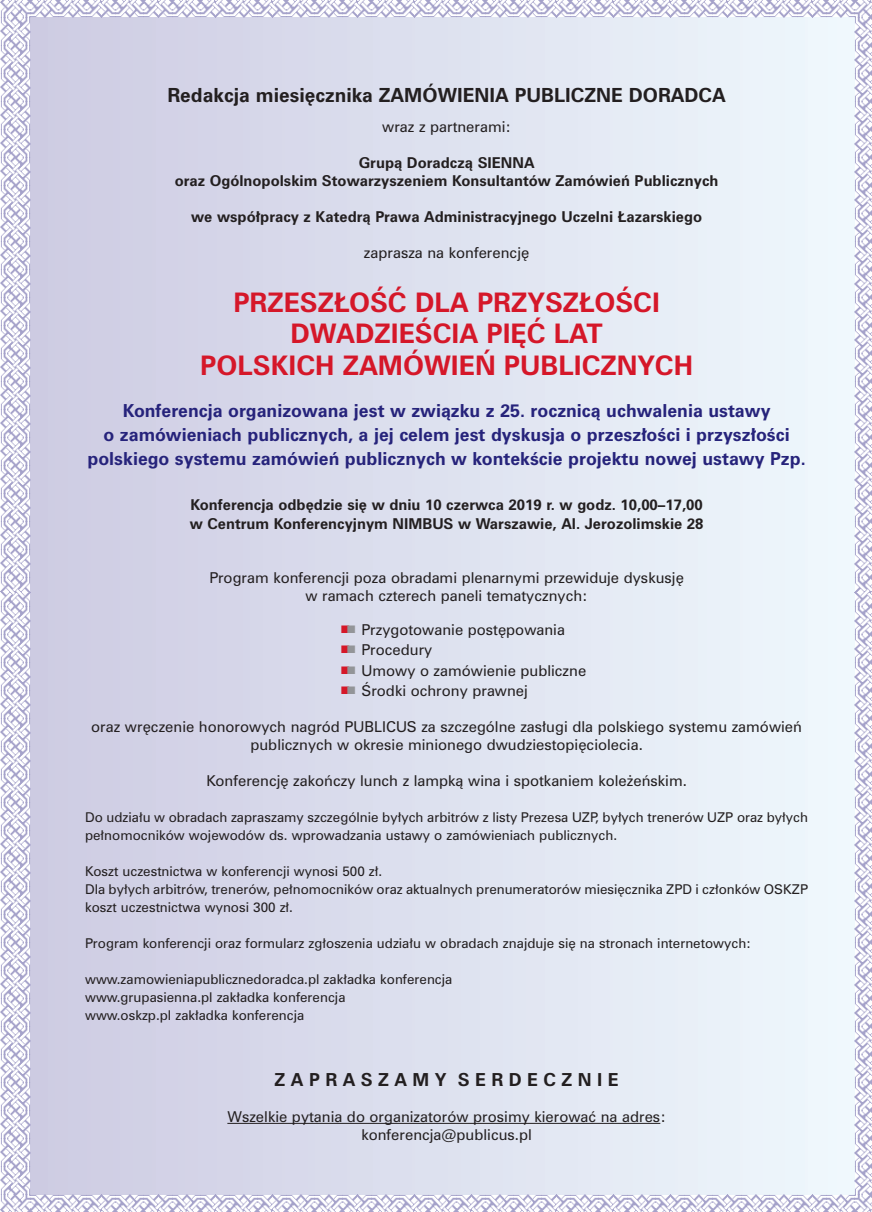
<style>
.page{position:relative;width:872px;height:1212px;background:#fff}
.page>*{position:absolute;margin:0;border:0;box-sizing:border-box;transform-origin:0 0}
.t1{font:700 27px/31.5px "Zurich PL";color:#d51729;text-align:center}
.t2{font:700 19.5px "Zurich PL";color:#231f20}
.t3{font:700 18px/24px "Zurich PL";color:#26237b;text-align:center}
.t4{font:700 18px "Zurich PL";letter-spacing:.305em;color:#231f20}
.t5{font:15px/18px "Zurich PL";color:#231f20;text-align:center}
.t6{font:700 15px/18px "Zurich PL";color:#231f20;text-align:center}
.t7{font:13.5px/18px "Zurich PL";color:#231f20}
.s1{color:#d51729}
.s2{color:#939598}
</style>
<div class="page">
<div style="left:30px;top:17px;width:824px;height:1178px;background:linear-gradient(to right,#cdcbe2,#eff8fd)"></div>
<img style="left:0;top:0;width:872px;height:17px">
<img style="left:854px;top:17px;width:18px;height:1195px">
<img style="left:0;top:1195px;width:854px;height:17px">
<img style="left:0;top:17px;width:30px;height:1178px">
<hr style="left:227px;top:1123px;width:433px;height:1px;background:#231f20">
<h2 class="t2" style="left:167px;top:88px;width:560px">Redakcja miesi´cznika ZAMÓWIENIA PUBLICZNE DORADCA</h2>
<p class="t5" style="left:382px;top:119px;width:130px">wraz z partnerami:</p>
<p class="t6" style="left:175px;top:155px;width:545px">Grupà Doradczà SIENNA<br>oraz Ogólnopolskim Stowarzyszeniem Konsultantów Zamówieƒ Publicznych</p>
<p class="t6" style="left:191px;top:209px;width:512px">we wspó∏pracy z Katedrà Prawa Administracyjnego Uczelni ¸azarskiego</p>
<p class="t5" style="left:364px;top:245px;width:167px">zaprasza na konferencj´</p>
<h1 class="t1" style="left:200px;top:289px;width:494px">PRZESZ¸OÂå DLA PRZYSZ¸OÂCI<br>DWADZIEÂCIA PI¢å LAT<br>POLSKICH ZAMÓWIE¡ PUBLICZNYCH</h1>
<p class="t3" style="left:87px;top:400px;width:719px">Konferencja organizowana jest w zwiàzku z 25. rocznicà uchwalenia ustawy<br>o zamówieniach publicznych, a jej celem jest dyskusja o przesz∏oÊci i przysz∏oÊci polskiego systemu zamówieƒ publicznych w kontekÊcie projektu nowej ustawy Pzp.</p>
<p class="t6" style="left:190px;top:496px;width:515px;line-height:19.5px;text-align:left">Konferencja odb´dzie si´ w dniu 10 czerwca 2019 r. w godz. 10,00–17,00 w Centrum Konferencyjnym NIMBUS w Warszawie, Al. Jerozolimskie 28</p>
<p class="t5" style="left:209px;top:570px;width:476px">Program konferencji poza obradami plenarnymi przewiduje dyskusj´ w ramach czterech paneli tematycznych:</p>
<p class="t5" style="left:341px;top:622px;width:225px"><span class="s1">■</span><span class="s2">■</span> Przygotowanie post´powania</p>
<p class="t5" style="left:341px;top:642px;width:93px"><span class="s1">■</span><span class="s2">■</span> Procedury</p>
<p class="t5" style="left:341px;top:663px;width:247px"><span class="s1">■</span><span class="s2">■</span> Umowy o zamówienie publiczne</p>
<p class="t5" style="left:341px;top:683px;width:188px"><span class="s1">■</span><span class="s2">■</span> Ârodki ochrony prawnej</p>
<p class="t5" style="left:91px;top:719px;width:712px">oraz wr´czenie honorowych nagród PUBLICUS za szczególne zas∏ugi dla polskiego systemu zamówieƒ publicznych w okresie minionego dwudziestopi´ciolecia.</p>
<p class="t5" style="left:206px;top:773px;width:482px">Konferencj´ zakoƒczy lunch z lampkà wina i spotkaniem kole˝eƒskim.</p>
<p class="t7" style="left:85px;top:809px;width:724px">Do udzia∏u w obradach zapraszamy szczególnie by∏ych arbitrów z listy Prezesa UZP, by∏ych trenerów UZP oraz by∏ych pe∏nomocników wojewodów ds. wprowadzania ustawy o zamówieniach publicznych.</p>
<p class="t7" style="left:85px;top:863px;width:724px">Koszt uczestnictwa w konferencji wynosi 500 z∏.<br>Dla by∏ych arbitrów, trenerów, pe∏nomocników oraz aktualnych prenumeratorów miesi´cznika ZPD i cz∏onków OSKZP koszt uczestnictwa wynosi 300 z∏.</p>
<p class="t7" style="left:85px;top:935px;width:667px">Program konferencji oraz formularz zg∏oszenia udzia∏u w obradach znajduje si´ na stronach internetowych:</p>
<p class="t7" style="left:85px;top:971px;width:369px">www.zamowieniapublicznedoradca.pl zak∏adka konferencja www.grupasienna.pl zak∏adka konferencja<br>www.oskzp.pl zak∏adka konferencja</p>
<h3 class="t4" style="left:274px;top:1073px;width:345px">ZAPRASZAMY SERDECZNIE</h3>
<p class="t5" style="left:227px;top:1109px;width:440px">Wszelkie pytania do organizatorów prosimy kierowaç na adres: konferencja@publicus.pl</p>
</div>
